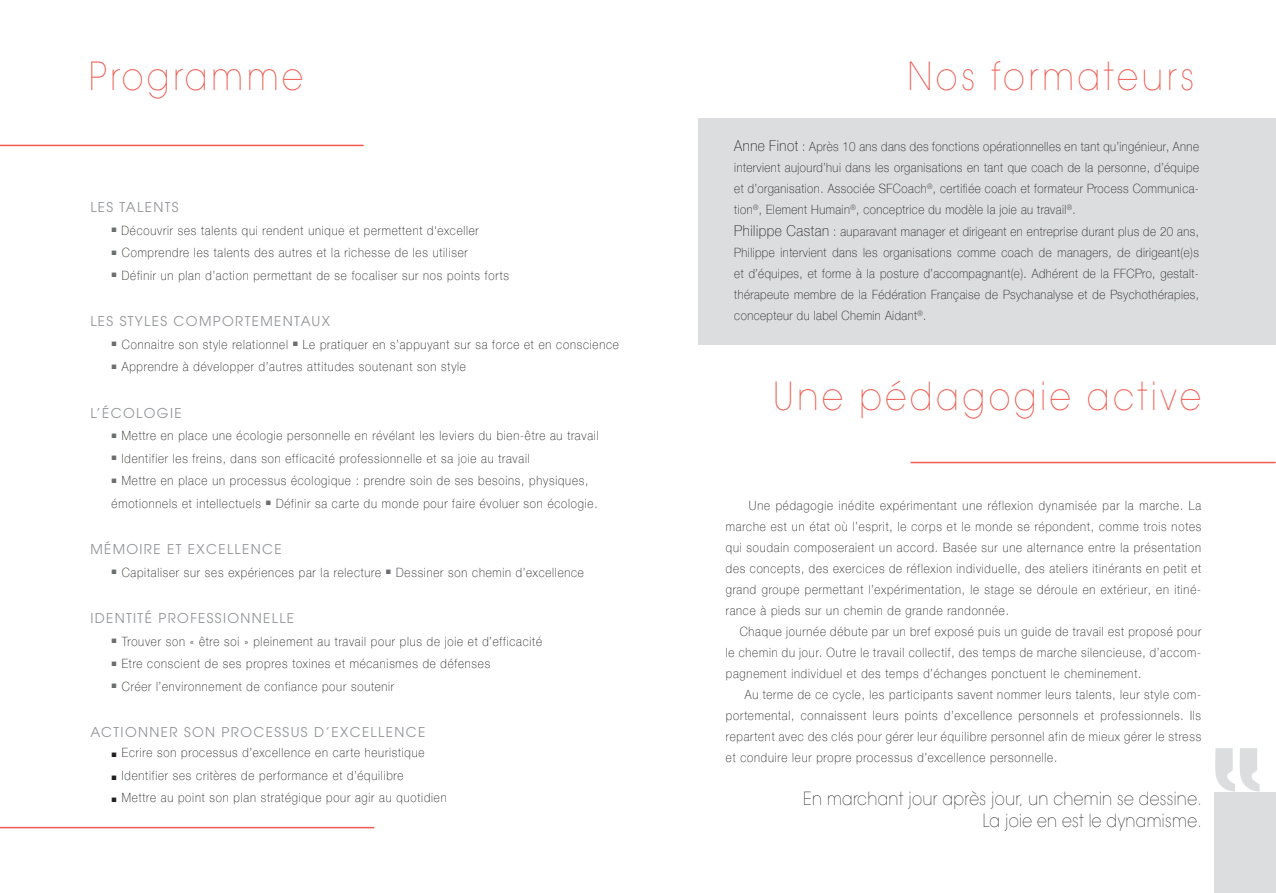
<style>
.page{position:relative;width:1276px;height:893px;background:#fff}
.page>*{position:absolute;margin:0;border:0;box-sizing:border-box;transform-origin:0 0}
.t1{font:200 38.55px "Avant Garde";letter-spacing:.1em;color:#f05a50;scale:.88 1}
.t2{font:200 18px "Avant Garde";letter-spacing:.02em;color:#231f20;scale:.87 1}
.t3{font:13.5px "Avant Garde";letter-spacing:.1em;color:#939598}
.t4{font:100 12.75px/21px "Helvetica Neue";letter-spacing:.07em;color:#231f20;text-align:justify;scale:.9 1}
.t5{font:100 12.75px/21px "Helvetica Neue";letter-spacing:.04em;color:#231f20;scale:.9 1}
.s1{font-size:15px}
</style>
<div class="page">
<div style="left:698px;top:118px;width:578px;height:226px;background:#dcdddf"></div>
<div style="left:1214px;top:792px;width:62px;height:101px;background:#dcdddf"></div>
<hr style="left:0;top:145px;width:364px;height:1px;background:#f05a50">
<hr style="left:910px;top:462px;width:365px;height:1px;background:#f05a50">
<svg style="left:1215px;top:748px;width:44px;height:44px"></svg>
<hr style="left:0;top:827px;width:374px;height:1px;background:#f05a50">
<p class="t1" style="left:89px;top:53px;width:244px">Programme</p>
<p class="t3" style="left:90px;top:199px;width:90px">LES TALENTS</p>
<p class="t4" style="left:121px;top:219px;width:398px">Découvrir ses talents qui rendent unique et permettent d‘exceller</p>
<p class="t4" style="left:122px;top:241px;width:386px">Comprendre les talents des autres et la richesse de les utiliser</p>
<p class="t4" style="left:122px;top:264px;width:432px">Définir un plan d’action permettant de se focaliser sur nos points forts</p>
<p class="t3" style="left:90px;top:313px;width:241px">LES STYLES COMPORTEMENTAUX</p>
<p class="t4" style="left:122px;top:332px;width:554px;line-height:22.5px">Connaitre son style relationnel Le pratiquer en s’appuyant sur sa force et en conscience<br>Apprendre à développer d’autres attitudes soutenant son style</p>
<p class="t3" style="left:90px;top:405px;width:93px">L’ÉCOLOGIE</p>
<p class="t4" style="left:122px;top:424px;width:531px">Mettre en place une écologie personnelle en révélant les leviers du bien-être au travail</p>
<p class="t4" style="left:122px;top:447px;width:455px">Identifier les freins, dans son efficacité professionnelle et sa joie au travail</p>
<p class="t4" style="left:122px;top:469px;width:520px">Mettre en place un processus écologique : prendre soin de ses besoins, physiques,</p>
<p class="t4" style="left:112px;top:492px;width:541px">émotionnels et intellectuels Définir sa carte du monde pour faire évoluer son écologie.</p>
<p class="t3" style="left:90px;top:541px;width:193px">MÉMOIRE ET EXCELLENCE</p>
<p class="t4" style="left:122px;top:561px;width:515px">Capitaliser sur ses expériences par la relecture Dessiner son chemin d’excellence</p>
<p class="t3" style="left:90px;top:610px;width:205px">IDENTITÉ PROFESSIONNELLE</p>
<p class="t4" style="left:122px;top:630px;width:468px">Trouver son « être soi » pleinement au travail pour plus de joie et d’efficacité</p>
<p class="t4" style="left:122px;top:652px;width:411px">Etre conscient de ses propres toxines et mécanismes de défenses</p>
<p class="t4" style="left:122px;top:675px;width:304px">Créer l’environnement de confiance pour soutenir</p>
<p class="t3" style="left:90px;top:724px;width:336px">ACTIONNER SON PROCESSUS D’EXCELLENCE</p>
<p class="t4" style="left:122px;top:742px;width:338px">Ecrire son processus d’excellence en carte heuristique</p>
<p class="t4" style="left:122px;top:764px;width:314px">Identifier ses critères de performance et d’équilibre</p>
<p class="t4" style="left:122px;top:787px;width:362px">Mettre au point son plan stratégique pour agir au quotidien</p>
<p class="t1" style="left:907px;top:53px;width:328px">Nos formateurs</p>
<p class="t4" style="left:734px;top:135px;width:518px"><span class="s1">Anne Finot</span> : Après 10 ans dans des fonctions opérationnelles en tant qu’ingénieur, Anne intervient aujourd’hui dans les organisations en tant que coach de la personne, d’équipe et d’organisation. Associée SFCoach<sup>®</sup>, certifiée coach et formateur Process Communica&shy;tion<sup>®</sup>, Element Humain<sup>®</sup>, conceptrice du modèle la joie au travail<sup>®</sup>.</p>
<p class="t5" style="left:734px;top:221px;width:518px"><span class="s1">Philippe Castan</span> : auparavant manager et dirigeant en entreprise durant plus de 20 ans,<br>Philippe intervient dans les organisations comme coach de managers, de dirigeant(e)s</p>
<p class="t5" style="left:734px;top:263px;width:518px">et d’équipes, et forme à la posture d’accompagnant(e). Adhérent de la FFCPro, gestalt-</p>
<p class="t5" style="left:734px;top:284px;width:518px">thérapeute membre de la Fédération Française de Psychanalyse et de Psychothérapies, concepteur du label Chemin Aidant<sup>®</sup>.</p>
<p class="t1" style="left:773px;top:373px;width:488px">Une pédagogie active</p>
<p class="t4" style="left:726px;top:494px;width:530px;text-indent:23px">Une pédagogie inédite expérimentant une réflexion dynamisée par la marche. La marche est un état où l’esprit, le corps et le monde se répondent, comme trois notes qui soudain composeraient un accord. Basée sur une alternance entre la présentation des concepts, des exercices de réflexion individuelle, des ateliers itinérants en petit et grand groupe permettant l’expérimentation, le stage se déroule en extérieur, en itiné&shy;rance à pieds sur un chemin de grande randonnée.</p>
<p class="t4" style="left:726px;top:620px;width:530px;text-indent:14px">Chaque journée débute par un bref exposé puis un guide de travail est proposé pour le chemin du jour. Outre le travail collectif, des temps de marche silencieuse, d’accom&shy;pagnement individuel et des temps d’échanges ponctuent le cheminement.</p>
<p class="t4" style="left:726px;top:683px;width:529px;text-indent:19px">Au terme de ce cycle, les participants savent nommer leurs talents, leur style com&shy;portemental, connaissent leurs points d’excellence personnels et professionnels. Ils repartent avec des clés pour gérer leur équilibre personnel afin de mieux gérer le stress et conduire leur propre processus d’excellence personnelle.</p>
<p class="t2" style="left:803px;top:788px;width:459px">En marchant jour après jour, un chemin se dessine.</p>
<p class="t2" style="left:982px;top:809px;width:253px">La joie en est le dynamisme.</p>
</div>
